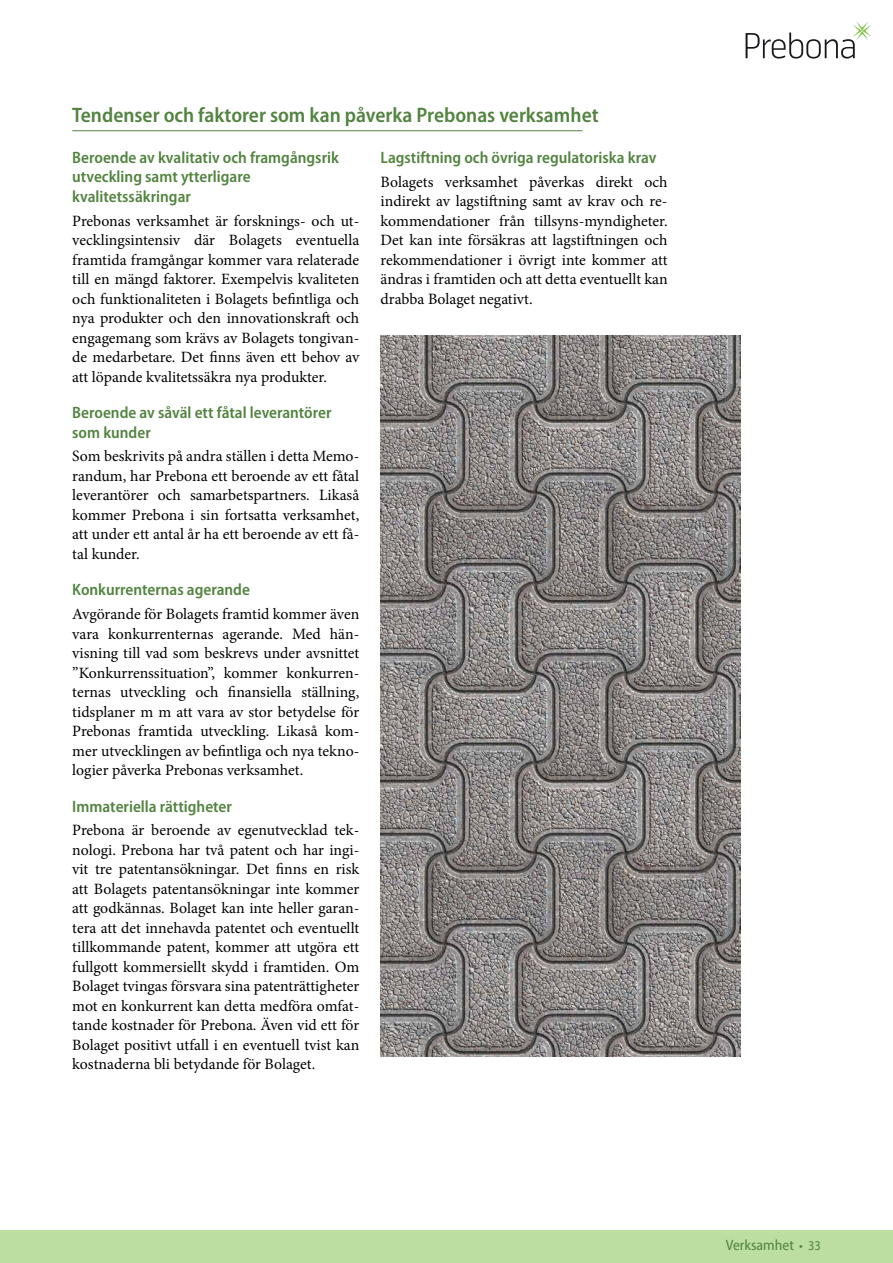
<style>
.page{position:relative;width:893px;height:1263px;background:#fff}
.page>*{position:absolute;margin:0;border:0;box-sizing:border-box;transform-origin:0 0}
.t1{font:600 semi-condensed 21px "Myriad Pro";color:#528440}
.t2{font:600 semi-condensed 16.5px/19.5px "Myriad Pro";color:#528440}
.t3{font:15.75px/19.5px "Minion Pro";color:#000;text-align:justify}
.t4{font:semi-condensed 15px "Myriad Pro";color:#528440}
.s1{font-size:13.5px}
</style>
<div class="page">
<div style="left:0;top:1230px;width:893px;height:33px;background:#bcdfa1"></div>
<svg style="left:746px;top:21px;width:126px;height:38px"></svg>
<hr style="left:72px;top:130px;width:511px;height:1px;background:#528440">
<img style="left:381px;top:336px;width:360px;height:720px">
<h1 class="t1" style="left:72px;top:102px;width:528px">Tendenser och faktorer som kan påverka Prebonas verksamhet</h1>
<p class="t2" style="left:72px;top:147px;width:268px">Beroende av kvalitativ och framgångsrik utveckling samt ytterligare kvalitetssäkringar</p>
<p class="t3" style="left:72px;top:211px;width:289px">Prebonas verksamhet är forsknings- och ut&shy;vecklingsintensiv där Bolagets eventuella framtida framgångar kommer vara relaterade till en mängd faktorer. Exempelvis kvaliteten och funktionaliteten i Bolagets befintliga och nya produkter och den innovationskraft och engagemang som krävs av Bolagets tongivan&shy;de medarbetare. Det finns även ett behov av att löpande kvalitetssäkra nya produkter.</p>
<p class="t2" style="left:72px;top:402px;width:261px">Beroende av såväl ett fåtal leverantörer som kunder</p>
<p class="t3" style="left:72px;top:447px;width:289px">Som beskrivits på andra ställen i detta Memo&shy;randum, har Prebona ett beroende av ett fåtal leverantörer och samarbetspartners. Likaså kommer Prebona i sin fortsatta verksamhet, att under ett antal år ha ett beroende av ett få&shy;tal kunder.</p>
<p class="t2" style="left:72px;top:580px;width:179px">Konkurrenternas agerande</p>
<p class="t3" style="left:72px;top:604px;width:289px">Avgörande för Bolagets framtid kommer även vara konkurrenternas agerande. Med hän&shy;visning till vad som beskrevs under avsnittet ”Konkurrenssituation”, kommer konkurren&shy;ternas utveckling och finansiella ställning, tidsplaner m m att vara av stor betydelse för Prebonas framtida utveckling. Likaså kom&shy;mer utvecklingen av befintliga och nya tekno&shy;logier påverka Prebonas verksamhet.</p>
<p class="t2" style="left:72px;top:796px;width:161px">Immateriella rättigheter</p>
<p class="t3" style="left:72px;top:821px;width:289px">Prebona är beroende av egenutvecklad tek&shy;nologi. Prebona har två patent och har ingi&shy;vit tre patentansökningar. Det finns en risk att Bolagets patentansökningar inte kommer att godkännas. Bolaget kan inte heller garan&shy;tera att det innehavda patentet och eventuellt tillkommande patent, kommer att utgöra ett fullgott kommersiellt skydd i framtiden. Om Bolaget tvingas försvara sina patenträttigheter mot en konkurrent kan detta medföra omfat&shy;tande kostnader för Prebona. Även vid ett för Bolaget positivt utfall i en eventuell tvist kan kostnaderna bli betydande för Bolaget.</p>
<p class="t2" style="left:381px;top:147px;width:277px">Lagstiftning och övriga regulatoriska krav</p>
<p class="t3" style="left:381px;top:172px;width:289px">Bolagets verksamhet påverkas direkt och indirekt av lagstiftning samt av krav och re&shy;kommendationer från tillsyns-myndigheter.<br>Det kan inte försäkras att lagstiftningen och rekommendationer i övrigt inte kommer att ändras i framtiden och att detta eventuellt kan drabba Bolaget negativt.</p>
<p class="t4" style="left:726px;top:1235px;width:97px">Verksamhet <span class="s1">• 33</span></p>
</div>
